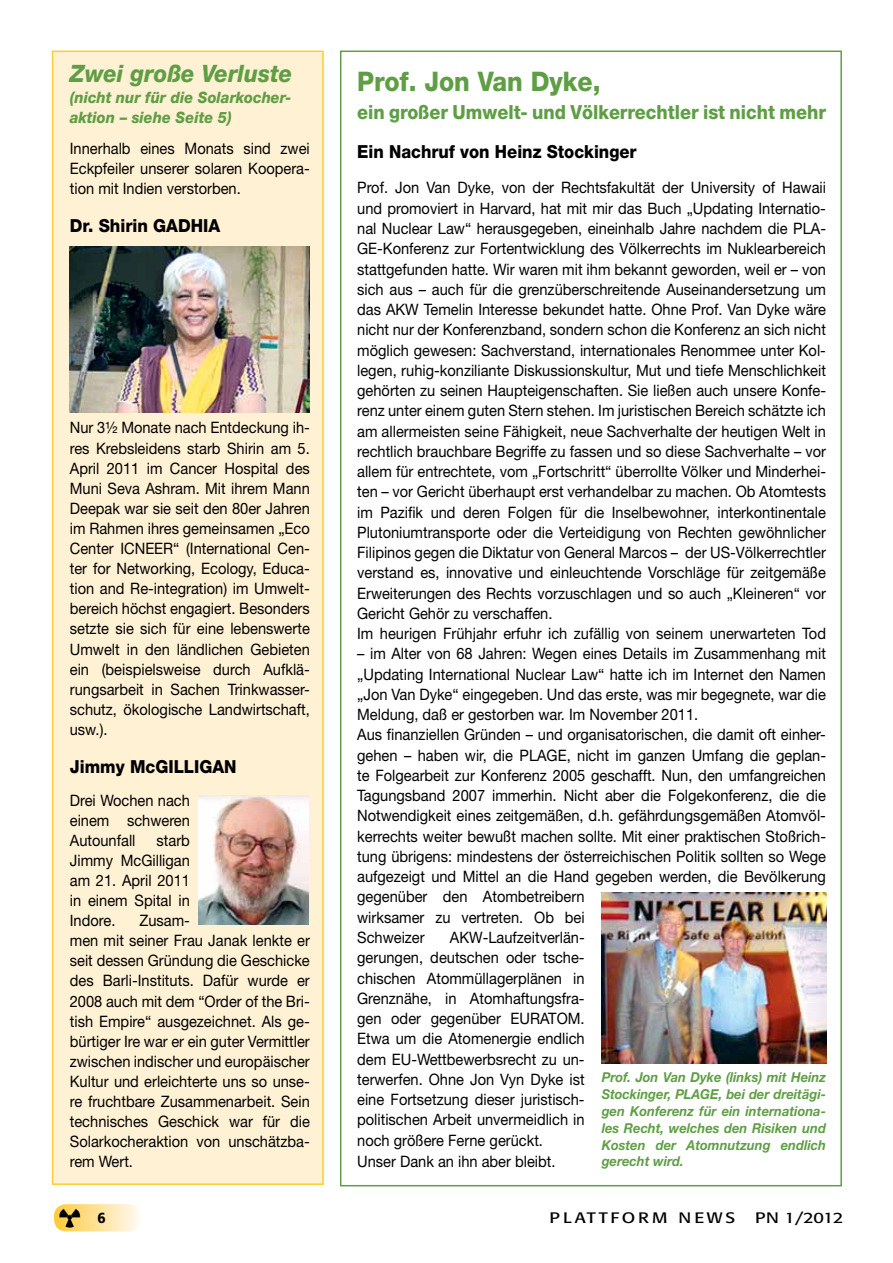
<style>
.page{position:relative;width:893px;height:1263px;background:#fff}
.page>*{position:absolute;margin:0;border:0;box-sizing:border-box;transform-origin:0 0}
.t1{font:800 27px "Helvetica Neue";color:#5f9e45;scale:.92 1}
.t2{font:italic 800 24px "Helvetica Neue";color:#5f9e45;scale:.93 1}
.t3{font:800 19.5px "Helvetica Neue";color:#5f9e45;scale:.92 1}
.t4{font:800 18px "Helvetica Neue";color:#000;scale:.93 1}
.t5{font:800 18px "Helvetica Neue";color:#000;scale:.92 1}
.t6{font:15.75px/20.2px "Helvetica Neue";color:#000;scale:.93 1}
.t7{font:italic 800 15.75px/20.2px "Helvetica Neue";color:#5f9e45;scale:.93 1}
.t8{font:15px "Formata";letter-spacing:.15em;color:#000;scale:1.2 1}
.t9{font:500 15px "Formata";color:#000;scale:.93 1}
.t10{font:italic 700 13.65px/16.8px "Helvetica Neue";color:#5f9e45;text-align:justify;scale:.95 1}
</style>
<div class="page">
<div style="left:54px;top:1204px;width:87px;height:27px;background:linear-gradient(to right,#ffca39,#fffaf8);border-radius:12px"></div>
<img style="left:59px;top:1208px;width:22px;height:20px">
<img style="left:602px;top:893px;width:224px;height:170px">
<div style="left:52px;top:51px;width:272px;height:1134px;background:#fff1d4;border:2px solid #ffcc31"></div>
<img style="left:70px;top:247px;width:240px;height:166px">
<img style="left:198px;top:795px;width:111px;height:130px">
<h2 class="t2" style="left:70px;top:60px;width:241px">Zwei große Verluste</h2>
<p class="t7" style="left:70px;top:87px;width:240px">(nicht nur für die Solarkocher&shy;aktion – siehe Seite 5)</p>
<p class="t6" style="left:70px;top:138px;width:260px;text-align:justify">Innerhalb eines Monats sind zwei Eckpfeiler unserer solaren Koopera&shy;tion mit Indien verstorben.</p>
<p class="t4" style="left:70px;top:215px;width:163px">Dr. Shirin GADHIA</p>
<p class="t6" style="left:70px;top:418px;width:260px;text-align:justify">Nur 3½ Monate nach Entdeckung ih&shy;res Krebsleidens starb Shirin am 5.<br>April 2011 im Cancer Hospital des Muni Seva Ashram. Mit ihrem Mann Deepak war sie seit den 80er Jahren im Rahmen ihres gemeinsamen „Eco Center ICNEER“ (International Cen&shy;ter for Networking, Ecology, Educa&shy;tion and Re-integration) im Umwelt&shy;bereich höchst engagiert. Besonders setzte sie sich für eine lebenswerte Umwelt in den ländlichen Gebieten ein (beispielsweise durch Aufklä&shy;rungsarbeit in Sachen Trinkwasser&shy;schutz, ökologische Landwirtschaft, usw.).</p>
<p class="t4" style="left:70px;top:756px;width:181px">Jimmy McGILLIGAN</p>
<p class="t6" style="left:70px;top:790px;width:131px;text-align:justify">Drei Wochen nach einem schweren Autounfall</p>
<p class="t6" style="left:70px;top:830px;width:131px;text-align:justify;text-indent:87px">starb Jimmy McGilligan am 21. April 2011 in einem Spital in Indore.</p>
<p class="t6" style="left:70px;top:910px;width:260px;text-indent:70px">Zusam-<br>men mit seiner Frau Janak lenkte er seit dessen Gründung die Geschicke des Barli-Instituts. Dafür wurde er<br>2008 auch mit dem “Order of the Bri&shy;tish Empire“ ausgezeichnet. Als ge&shy;bürtiger Ire war er ein guter Vermittler zwischen indischer und europäischer<br>Kultur und erleichterte uns so unse&shy;re fruchtbare Zusammenarbeit. Sein technisches Geschick war für die<br>Solarkocheraktion von unschätzba&shy;rem Wert.</p>
<h1 class="t1" style="left:357px;top:65px;width:266px">Prof. Jon Van Dyke,</h1>
<p class="t3" style="left:357px;top:100px;width:511px">ein großer Umwelt- und Völkerrechtler ist nicht mehr</p>
<p class="t5" style="left:357px;top:141px;width:305px">Ein Nachruf von Heinz Stockinger</p>
<p class="t6" style="left:357px;top:177px;width:506px">Prof. Jon Van Dyke, von der Rechtsfakultät der University of Hawaii und promoviert in Harvard, hat mit mir das Buch „Updating Internatio&shy;nal Nuclear Law“ herausgegeben, eineinhalb Jahre nachdem die PLA-GE-Konferenz zur Fortentwicklung des Völkerrechts im Nuklearbereich stattgefunden hatte. Wir waren mit ihm bekannt geworden, weil er – von sich aus – auch für die grenzüberschreitende Auseinandersetzung um das AKW Temelin Interesse bekundet hatte. Ohne Prof. Van Dyke wäre nicht nur der Konferenzband, sondern schon die Konferenz an sich nicht möglich gewesen: Sachverstand, internationales Renommee unter Kol&shy;legen, ruhig-konziliante Diskussionskultur, Mut und tiefe Menschlichkeit gehörten zu seinen Haupteigenschaften. Sie ließen auch unsere Konfe&shy;renz unter einem guten Stern stehen. Im juristischen Bereich schätzte ich am allermeisten seine Fähigkeit, neue Sachverhalte der heutigen Welt in rechtlich brauchbare Begriffe zu fassen und so diese Sachverhalte – vor allem für entrechtete, vom „Fortschritt“ überrollte Völker und Minderhei&shy;ten – vor Gericht überhaupt erst verhandelbar zu machen. Ob Atomtests im Pazifik und deren Folgen für die Inselbewohner, interkontinentale Plutoniumtransporte oder die Verteidigung von Rechten gewöhnlicher Filipinos gegen die Diktatur von General Marcos – der US-Völkerrechtler verstand es, innovative und einleuchtende Vorschläge für zeitgemäße Erweiterungen des Rechts vorzuschlagen und so auch „Kleineren“ vor Gericht Gehör zu verschaffen.<br>Im heurigen Frühjahr erfuhr ich zufällig von seinem unerwarteten Tod</p>
<p class="t6" style="left:357px;top:643px;width:506px">– im Alter von 68 Jahren: Wegen eines Details im Zusammenhang mit „Updating International Nuclear Law“ hatte ich im Internet den Namen „Jon Van Dyke“ eingegeben. Und das erste, was mir begegnete, war die Meldung, daß er gestorben war. Im November 2011.<br>Aus finanziellen Gründen – und organisatorischen, die damit oft einher&shy;gehen – haben wir, die PLAGE, nicht im ganzen Umfang die geplan&shy;te Folgearbeit zur Konferenz 2005 geschafft. Nun, den umfangreichen Tagungsband 2007 immerhin. Nicht aber die Folgekonferenz, die die Notwendigkeit eines zeitgemäßen, d.h. gefährdungsgemäßen Atomvöl&shy;kerrechts weiter bewußt machen sollte. Mit einer praktischen Stoßrich&shy;tung übrigens: mindestens der österreichischen Politik sollten so Wege aufgezeigt und Mittel an die Hand gegeben werden, die Bevölkerung gegenüber den Atombetreibern<br>wirksamer zu vertreten. Ob bei<br>Schweizer</p>
<p class="t6" style="left:357px;top:927px;width:246px;text-indent:93px">AKW-Laufzeitverlän&shy;gerungen, deutschen oder tsche&shy;chischen Atommüllagerplänen in<br>Grenznähe, in Atomhaftungsfra&shy;gen oder gegenüber EURATOM.<br>Etwa um die Atomenergie endlich dem EU-Wettbewerbsrecht zu un&shy;terwerfen. Ohne Jon Vyn Dyke ist eine Fortsetzung dieser juristisch&shy;politischen Arbeit unvermeidlich in noch größere Ferne gerückt.<br>Unser Dank an ihn aber bleibt.</p>
<p class="t10" style="left:602px;top:1069px;width:238px">Prof. Jon Van Dyke (links) mit Heinz Stockinger, PLAGE, bei der dreitägi&shy;gen Konferenz für ein internationa&shy;les Recht, welches den Risiken und Kosten der Atomnutzung endlich gerecht wird.</p>
<p class="t9" style="left:97px;top:1208px;width:10px">6</p>
<p class="t8" style="left:549px;top:1209px;width:156px">PLATTFORM NEWS</p>
<p class="t8" style="left:755px;top:1209px;width:75px">PN 1/2012</p>
</div>
